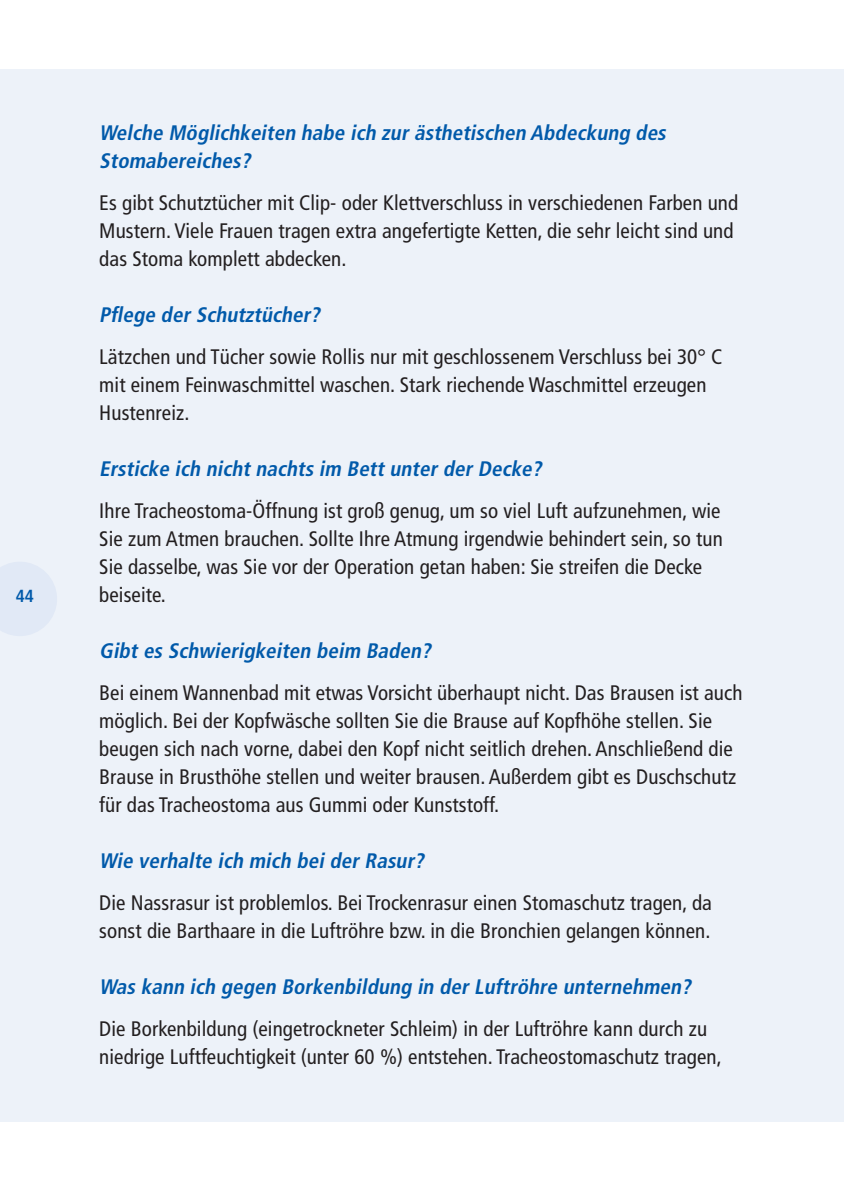
<style>
.page{position:relative;width:844px;height:1191px;background:#fff}
.page>*{position:absolute;margin:0;border:0;box-sizing:border-box;transform-origin:0 0}
.t1{font:condensed 21px/28px "Frutiger";letter-spacing:.005em;color:#231f20}
.t2{font:italic 700 condensed 21px/28px "Frutiger";color:#015aaa}
.t3{font:700 condensed 17.5px "Frutiger";color:#015aaa}
</style>
<div class="page">
<div style="left:0;top:69px;width:843px;height:1052px;background:#edf2f9"></div>
<svg style="left:0;top:562px;width:57px;height:74px"></svg>
<p class="t3" style="left:16px;top:586px;width:20px">44</p>
<p class="t2" style="left:99px;top:119px;width:572px">Welche Möglichkeiten habe ich zur ästhetischen Abdeckung des<br>Stomabereiches?</p>
<p class="t1" style="left:99px;top:189px;width:640px">Es gibt Schutztücher mit Clip- oder Klettverschluss in verschiedenen Farben und<br>Mustern. Viele Frauen tragen extra angefertigte Ketten, die sehr leicht sind und das Stoma komplett abdecken.</p>
<p class="t2" style="left:99px;top:301px;width:226px">Pflege der Schutztücher?</p>
<p class="t1" style="left:99px;top:343px;width:624px">Lätzchen und Tücher sowie Rollis nur mit geschlossenem Verschluss bei 30° C mit einem Feinwaschmittel waschen. Stark riechende Waschmittel erzeugen<br>Hustenreiz.</p>
<p class="t2" style="left:99px;top:455px;width:448px">Ersticke ich nicht nachts im Bett unter der Decke?</p>
<p class="t1" style="left:99px;top:497px;width:625px">Ihre Tracheostoma-Öffnung ist groß genug, um so viel Luft aufzunehmen, wie Sie zum Atmen brauchen. Sollte Ihre Atmung irgendwie behindert sein, so tun Sie dasselbe, was Sie vor der Operation getan haben: Sie streifen die Decke beiseite.</p>
<p class="t2" style="left:99px;top:637px;width:337px">Gibt es Schwierigkeiten beim Baden?</p>
<p class="t1" style="left:99px;top:679px;width:644px">Bei einem Wannenbad mit etwas Vorsicht überhaupt nicht. Das Brausen ist auch möglich. Bei der Kopfwäsche sollten Sie die Brause auf Kopfhöhe stellen. Sie beugen sich nach vorne, dabei den Kopf nicht seitlich drehen. Anschließend die Brause in Brusthöhe stellen und weiter brausen. Außerdem gibt es Duschschutz für das Tracheostoma aus Gummi oder Kunststoff.</p>
<p class="t2" style="left:99px;top:847px;width:330px">Wie verhalte ich mich bei der Rasur?</p>
<p class="t1" style="left:99px;top:889px;width:614px">Die Nassrasur ist problemlos. Bei Trockenrasur einen Stomaschutz tragen, da sonst die Barthaare in die Luftröhre bzw. in die Bronchien gelangen können.</p>
<p class="t2" style="left:99px;top:973px;width:597px">Was kann ich gegen Borkenbildung in der Luftröhre unternehmen?</p>
<p class="t1" style="left:99px;top:1015px;width:624px">Die Borkenbildung (eingetrockneter Schleim) in der Luftröhre kann durch zu niedrige Luftfeuchtigkeit (unter 60 %) entstehen. Tracheostomaschutz tragen,</p>
</div>
